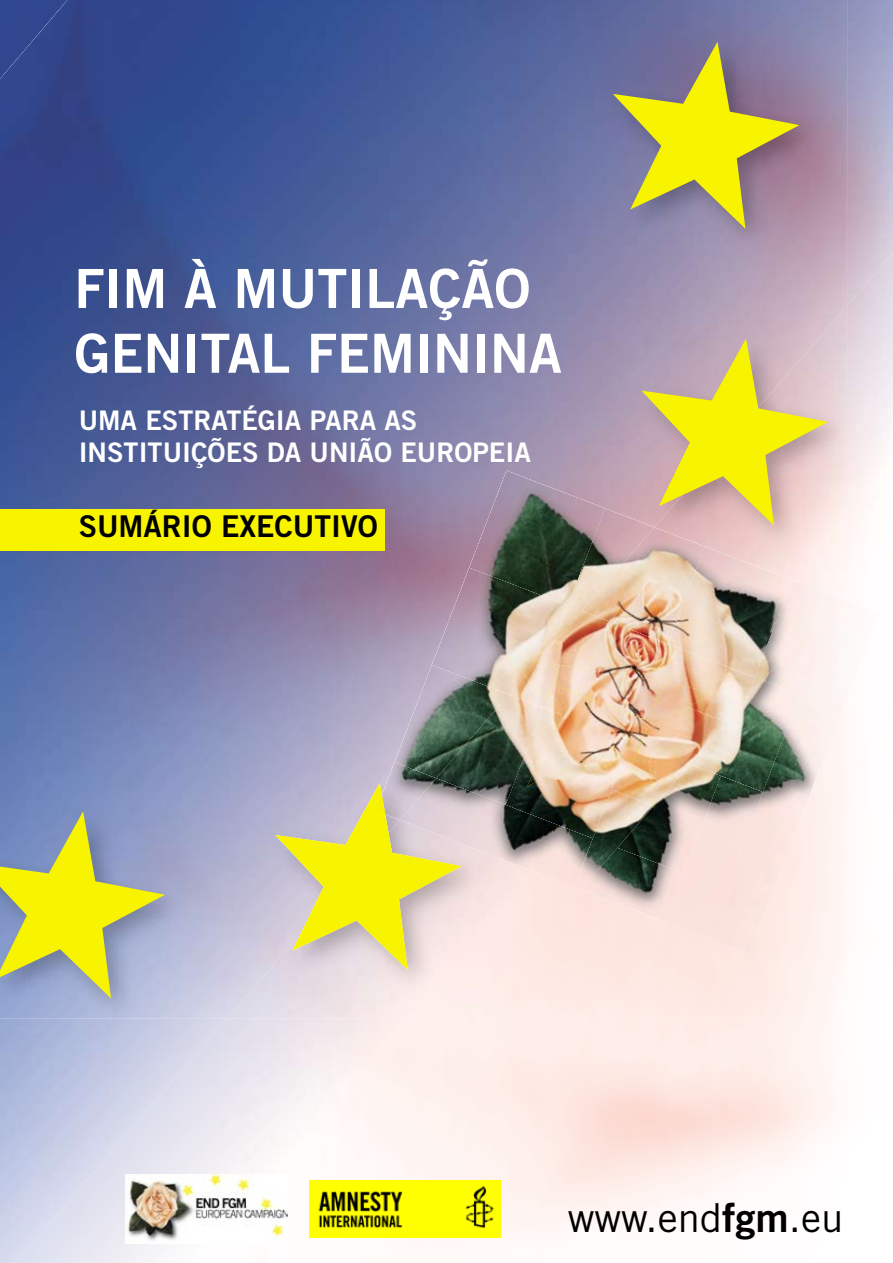
<style>
.page{position:relative;width:893px;height:1263px;background:#fff}
.page>*{position:absolute;margin:0;border:0;box-sizing:border-box;transform-origin:0 0}
.t1{font:54px/64.8px "Trade Gothic LT Std Bd 2";color:#fff}
.t2{font:40.05px "Trade Gothic LT Std";color:#000}
.t3{font:30px "Trade Gothic LT Std Bd 2";color:#000}
.t4{font:27px/32.4px "Trade Gothic LT Std Bd 2";color:#fff}
.s1{font-family:"Trade Gothic LT Std Bd 2"}
</style>
<div class="page">
<svg style="left:377px;top:1018px;width:455px;height:215px"></svg>
<div style="left:350px;top:1018px;width:87px;height:107px;background:#fef1ed"></div>
<img style="left:437px;top:1018px;width:33px;height:38px">
<img style="left:350px;top:1124px;width:27px;height:19px">
<img style="left:848px;top:290px;width:13px;height:15px">
<img style="left:200px;top:1018px;width:28px;height:33px">
<div style="left:515px;top:887px;width:23px;height:79px;background:#fee8e2"></div>
<img style="left:27px;top:0;width:710px;height:290px">
<img style="left:737px;top:0;width:111px;height:343px">
<img style="left:0;top:84px;width:27px;height:934px">
<img style="left:27px;top:290px;width:355px;height:312px">
<img style="left:382px;top:290px;width:133px;height:260px">
<img style="left:27px;top:602px;width:311px;height:312px">
<svg style="left:0;top:811px;width:165px;height:187px;background:#b5bc7b"></svg>
<svg style="left:275px;top:783px;width:187px;height:187px;background:#e0d885"></svg>
<svg style="left:641px;top:338px;width:187px;height:187px;background:#dbc77b"></svg>
<svg style="left:613px;top:42px;width:186px;height:187px;background:#aaa165"></svg>
<img style="left:0;top:0;width:86px;height:84px">
<img style="left:707px;top:694px;width:135px;height:260px">
<img style="left:665px;top:776px;width:98px;height:162px">
<img style="left:581px;top:841px;width:103px;height:81px">
<img style="left:654px;top:527px;width:51px;height:73px">
<img style="left:667px;top:546px;width:125px;height:81px">
<img style="left:746px;top:580px;width:90px;height:137px">
<img style="left:687px;top:627px;width:68px;height:99px">
<img style="left:655px;top:692px;width:81px;height:131px">
<img style="left:574px;top:808px;width:81px;height:81px">
<img style="left:400px;top:800px;width:193px;height:87px">
<img style="left:469px;top:470px;width:136px;height:97px">
<img style="left:549px;top:508px;width:105px;height:92px">
<img style="left:432px;top:567px;width:136px;height:98px">
<img style="left:394px;top:665px;width:121px;height:135px">
<img style="left:382px;top:762px;width:62px;height:58px">
<img style="left:376px;top:795px;width:9px;height:19px">
<img style="left:553px;top:600px;width:134px;height:84px">
<img style="left:508px;top:640px;width:55px;height:73px">
<img style="left:611px;top:672px;width:104px;height:136px">
<img style="left:515px;top:684px;width:134px;height:124px">
<div style="left:0;top:509px;width:385px;height:42px;background:#f8f400"></div>
<img style="left:125px;top:1174px;width:163px;height:69px">
<img style="left:309px;top:1180px;width:192px;height:58px">
<h1 class="t1" style="left:74px;top:255px;width:489px">FIM À MUTILAÇÃO<br>GENITAL FEMININA</h1>
<p class="t4" style="left:79px;top:404px;width:454px">UMA ESTRATÉGIA PARA AS<br>INSTITUIÇÕES DA UNIÃO EUROPEIA</p>
<p class="t3" style="left:79px;top:508px;width:301px">SUMÁRIO EXECUTIVO</p>
<h2 class="t2" style="left:568px;top:1194px;width:277px">www.end<span class="s1">fgm</span>.eu</h2>
</div>
